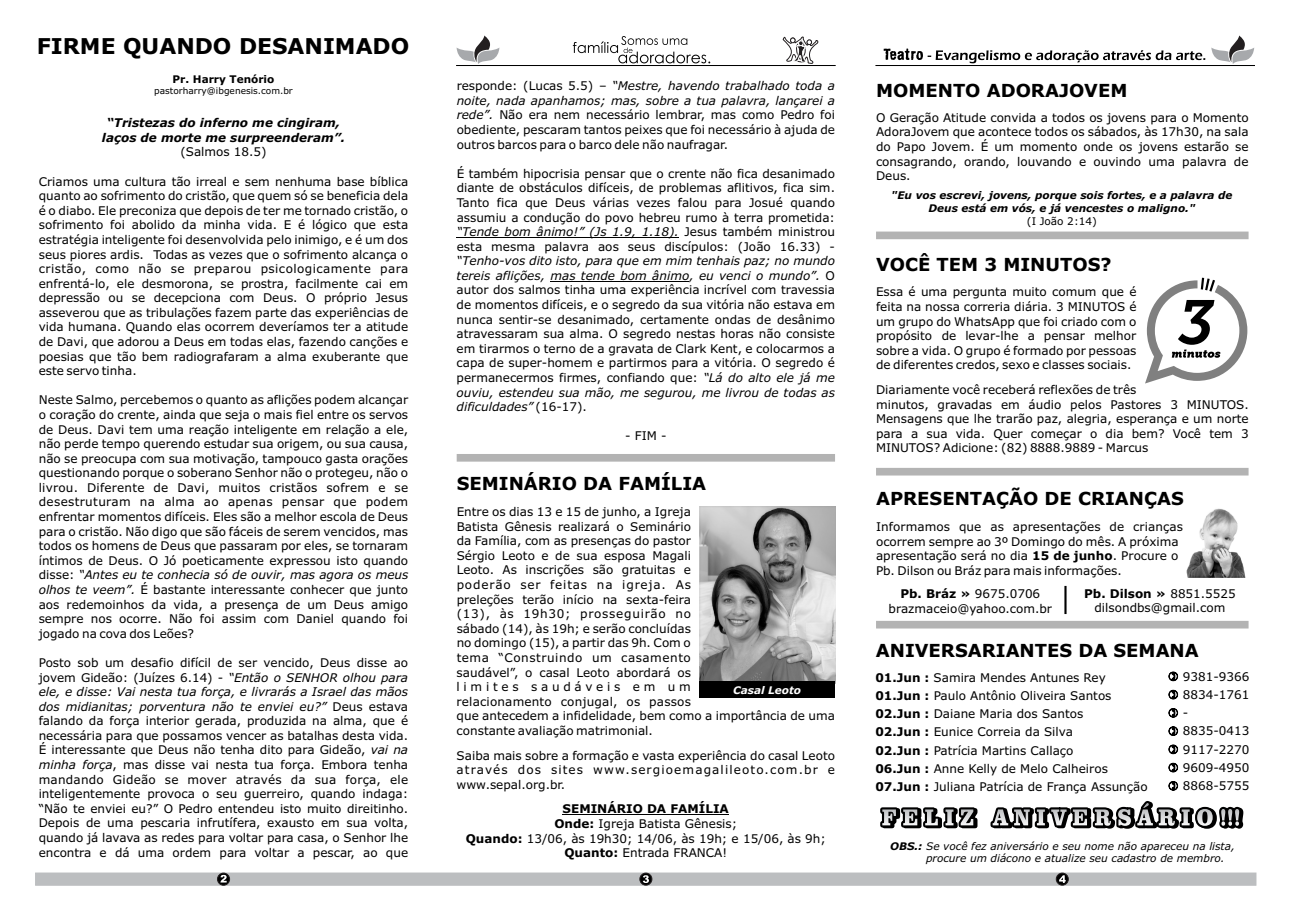
<style>
.page{position:relative;width:1290px;height:920px;background:#fff}
.page>*{position:absolute;margin:0;border:0;box-sizing:border-box;transform-origin:0 0}
.t1{font:700 21.9px "Verdana";color:#000}
.t2{font:700 18px "Verdana";color:#000}
.t3{font:12px/14.5px "Verdana";color:#000;text-align:justify}
.t4{font:italic 700 12px/14.5px "Verdana";color:#000;text-align:center}
.t5{font:italic 10.5px/12.8px "Verdana";color:#000}
.t6{font:italic 700 10.5px/12.8px "Verdana";color:#000;text-align:center}
.t7{font:700 10.5px "Verdana";color:#000}
.t8{font:10.5px "Verdana";color:#000}
.t9{font:italic 700 10.5px "Verdana";color:#fff}
.t10{font:9px "Verdana";color:#000}
.s1{font-style:italic}
.s2{font-weight:700}
</style>
<div class="page">
<hr style="left:876px;top:65px;width:378px;height:1px;background:#000">
<svg style="left:573px;top:36px;width:137px;height:27px"></svg>
<svg style="left:782px;top:36px;width:36px;height:28px"></svg>
<hr style="left:457px;top:65px;width:378px;height:1px;background:#000">
<svg style="left:883px;top:49px;width:322px;height:14px"></svg>
<div style="left:35px;top:873px;width:1221px;height:12px;background:#bcbec0"></div>
<svg style="left:457px;top:36px;width:42px;height:28px"></svg>
<svg style="left:1211px;top:36px;width:43px;height:28px"></svg>
<hr style="left:457px;top:237px;width:222px;height:1px;background:#000">
<hr style="left:550px;top:281px;width:139px;height:1px;background:#000">
<div style="left:876px;top:621px;width:372px;height:7px;background:#b3b3b3"></div>
<div style="left:457px;top:454px;width:378px;height:8px;background:#b3b3b3"></div>
<hr style="left:563px;top:814px;width:166px;height:1px;background:#000">
<img style="left:699px;top:506px;width:136px;height:175px">
<div style="left:699px;top:681px;width:136px;height:17px;background:#000"></div>
<img style="left:1186px;top:508px;width:60px;height:70px">
<div style="left:876px;top:232px;width:372px;height:7px;background:#b3b3b3"></div>
<div style="left:876px;top:468px;width:372px;height:7px;background:#b3b3b3"></div>
<hr style="left:1064px;top:586px;width:2px;height:28px;background:#000">
<svg style="left:1145px;top:278px;width:102px;height:106px"></svg>
<svg style="left:880px;top:801px;width:364px;height:28px"></svg>
<h1 class="t1" style="left:37px;top:37px;width:374px">FIRME QUANDO DESANIMADO</h1>
<p class="t7" style="left:173px;top:75px;width:103px">Pr. Harry Tenório</p>
<p class="t10" style="left:154px;top:87px;width:140px">pastorharry@ibgenesis.com.br</p>
<p class="t4" style="left:102px;top:117px;width:245px">“Tristezas do inferno me cingiram, laços de morte me surpreenderam”.</p>
<p class="t3" style="left:180px;top:146px;width:88px">(Salmos 18.5)</p>
<p class="t3" style="left:39px;top:175px;width:371px">Criamos uma cultura tão irreal e sem nenhuma base bíblica quanto ao sofrimento do cristão, que quem só se beneficia dela é o diabo. Ele preconiza que depois de ter me tornado cristão, o sofrimento foi abolido da minha vida. E é lógico que esta estratégia inteligente foi desenvolvida pelo inimigo, e é um dos seus piores ardis. Todas as vezes que o sofrimento alcança o cristão, como não se preparou psicologicamente para enfrentá-lo, ele desmorona, se prostra, facilmente cai em depressão ou se decepciona com Deus. O próprio Jesus asseverou que as tribulações fazem parte das experiências de vida humana. Quando elas ocorrem deveríamos ter a atitude de Davi, que adorou a Deus em todas elas, fazendo canções e poesias que tão bem radiografaram a alma exuberante que este servo tinha.</p>
<p class="t3" style="left:39px;top:394px;width:371px">Neste Salmo, percebemos o quanto as aflições podem alcançar o coração do crente, ainda que seja o mais fiel entre os servos de Deus. Davi tem uma reação inteligente em relação a ele, não perde tempo querendo estudar sua origem, ou sua causa, não se preocupa com sua motivação, tampouco gasta orações questionando porque o soberano Senhor não o protegeu, não o livrou. Diferente de Davi, muitos cristãos sofrem e se desestruturam na alma ao apenas pensar que podem enfrentar momentos difíceis. Eles são a melhor escola de Deus para o cristão. Não digo que são fáceis de serem vencidos, mas todos os homens de Deus que passaram por eles, se tornaram íntimos de Deus. O Jó poeticamente expressou isto quando disse: <span class="s1">“Antes eu te conhecia só de ouvir, mas agora os meus olhos te veem”.</span> É bastante interessante conhecer que junto aos redemoinhos da vida, a presença de um Deus amigo sempre nos ocorre. Não foi assim com Daniel quando foi jogado na cova dos Leões?</p>
<p class="t3" style="left:39px;top:656px;width:371px">Posto sob um desafio difícil de ser vencido, Deus disse ao jovem Gideão: (Juízes 6.14) - <span class="s1">“Então o SENHOR olhou para ele, e disse: Vai nesta tua força, e livrarás a Israel das mãos dos midianitas; porventura não te enviei eu?”</span> Deus estava falando da força interior gerada, produzida na alma, que é necessária para que possamos vencer as batalhas desta vida.<br>É interessante que Deus não tenha dito para Gideão, <span class="s1">vai na minha força</span>, mas disse vai nesta tua força. Embora tenha mandando Gideão se mover através da sua força, ele inteligentemente provoca o seu guerreiro, quando indaga: “Não te enviei eu?” O Pedro entendeu isto muito direitinho.<br>Depois de uma pescaria infrutífera, exausto em sua volta, quando já lavava as redes para voltar para casa, o Senhor lhe encontra e dá uma ordem para voltar a pescar, ao que</p>
<p class="t3" style="left:457px;top:80px;width:380px">responde: (Lucas 5.5) – <span class="s1">“Mestre, havendo trabalhado toda a noite, nada apanhamos; mas, sobre a tua palavra, lançarei a rede”.</span> Não era nem necessário lembrar, mas como Pedro foi obediente, pescaram tantos peixes que foi necessário à ajuda de outros barcos para o barco dele não naufragar.</p>
<p class="t3" style="left:457px;top:167px;width:380px">É também hipocrisia pensar que o crente não fica desanimado diante de obstáculos difíceis, de problemas aflitivos, fica sim.<br>Tanto fica que Deus várias vezes falou para Josué quando assumiu a condução do povo hebreu rumo à terra prometida: <span class="s1">“Tende bom ânimo!” (Js 1.9, 1.18).</span> Jesus também ministrou esta mesma palavra aos seus discípulos: (João 16.33) -</p>
<p class="t3" style="left:457px;top:255px;width:380px"><span class="s1">“Tenho-vos dito isto, para que em mim tenhais paz; no mundo tereis aflições, mas tende bom ânimo, eu venci o mundo”.</span> O autor dos salmos tinha uma experiência incrível com travessia de momentos difíceis, e o segredo da sua vitória não estava em nunca sentir-se desanimado, certamente ondas de desânimo atravessaram sua alma. O segredo nestas horas não consiste em tirarmos o terno de a gravata de Clark Kent, e colocarmos a capa de super-homem e partirmos para a vitória. O segredo é permanecermos firmes, confiando que: <span class="s1">“Lá do alto ele já me ouviu, estendeu sua mão, me segurou, me livrou de todas as dificuldades”</span> (16-17).</p>
<p class="t3" style="left:625px;top:430px;width:43px">- FIM -</p>
<h2 class="t2" style="left:457px;top:476px;width:251px">SEMINÁRIO DA FAMÍLIA</h2>
<p class="t3" style="left:457px;top:505px;width:380px;text-align:left">Entre os dias 13 e 15 de junho, a Igreja<br>Batista Gênesis realizará o Seminário<br>da Família, com as presenças do pastor<br>Sérgio Leoto e de sua esposa Magali<br>Leoto. As inscrições são gratuitas e<br>poderão ser feitas na igreja. As<br>preleções terão início na sexta-feira<br>(13), às 19h30; prosseguirão no<br>sábado (14), às 19h; e serão concluídas<br>no domingo (15), a partir das 9h. Com o<br>tema “Construindo um casamento<br>saudável”, o casal Leoto abordará os<br>limites saudáveis em um<br>relacionamento conjugal, os passos<br>que antecedem a infidelidade, bem como a importância de uma constante avaliação matrimonial.</p>
<p class="t3" style="left:457px;top:749px;width:380px">Saiba mais sobre a formação e vasta experiência do casal Leoto através dos sites www.sergioemagalileoto.com.br e www.sepal.org.br.</p>
<p class="t3" style="left:466px;top:803px;width:362px;text-align:center"><span class="s2">SEMINÁRIO DA FAMÍLIA<br>Onde:</span> Igreja Batista Gênesis;<br><span class="s2">Quando:</span> 13/06, às 19h30; 14/06, às 19h; e 15/06, às 9h;<br><span class="s2">Quanto:</span> Entrada FRANCA!</p>
<p class="t9" style="left:733px;top:685px;width:69px">Casal Leoto</p>
<h2 class="t2" style="left:876px;top:83px;width:253px">MOMENTO ADORAJOVEM</h2>
<p class="t3" style="left:876px;top:111px;width:374px">O Geração Atitude convida a todos os jovens para o Momento AdoraJovem que acontece todos os sábados, às 17h30, na sala do Papo Jovem. É um momento onde os jovens estarão se consagrando, orando, louvando e ouvindo uma palavra de Deus.</p>
<p class="t6" style="left:891px;top:190px;width:343px">"Eu vos escrevi, jovens, porque sois fortes, e a palavra de<br>Deus está em vós, e já vencestes o maligno."</p>
<p class="t8" style="left:1027px;top:217px;width:71px">(I João 2:14)</p>
<h2 class="t2" style="left:876px;top:257px;width:237px">VOCÊ TEM 3 MINUTOS?</h2>
<p class="t3" style="left:876px;top:286px;width:262px">Essa é uma pergunta muito comum que é feita na nossa correria diária. 3 MINUTOS é um grupo do WhatsApp que foi criado com o propósito de levar-lhe a pensar melhor sobre a vida. O grupo é formado por pessoas de diferentes credos, sexo e classes sociais.</p>
<p class="t3" style="left:876px;top:383px;width:374px;text-align:left">Diariamente você receberá reflexões de três<br>minutos, gravadas em áudio pelos Pastores 3 MINUTOS.<br>Mensagens que lhe trarão paz, alegria, esperança e um norte para a sua vida. Quer começar o dia bem? Você tem 3<br>MINUTOS? Adicione: (82) 8888.9889 - Marcus</p>
<h2 class="t2" style="left:876px;top:491px;width:309px">APRESENTAÇÃO DE CRIANÇAS</h2>
<p class="t3" style="left:876px;top:520px;width:308px;text-align:left">Informamos que as apresentações de crianças ocorrem sempre ao 3º Domingo do mês. A próxima apresentação será no dia <span class="s2">15 de junho</span>. Procure o Pb. Dilson ou Bráz para mais informações.</p>
<p class="t3" style="left:889px;top:588px;width:165px;text-align:center"><span class="s2">Pb. Bráz »</span> 9675.0706 brazmaceio@yahoo.com.br</p>
<p class="t3" style="left:1084px;top:587px;width:153px;text-align:center"><span class="s2">Pb. Dilson »</span> 8851.5525 dilsondbs@gmail.com</p>
<h2 class="t2" style="left:876px;top:643px;width:324px">ANIVERSARIANTES DA SEMANA</h2>
<p class="t3" style="left:875px;top:669px;width:274px;line-height:18.3px;text-align:left"><span class="s2">01.Jun :</span> Samira Mendes Antunes Rey <span class="s2">01.Jun :</span> Paulo Antônio Oliveira Santos <span class="s2">02.Jun :</span> Daiane Maria dos Santos<br><span class="s2">02.Jun :</span> Eunice Correia da Silva<br><span class="s2">02.Jun :</span> Patrícia Martins Callaço<br><span class="s2">06.Jun :</span> Anne Kelly de Melo Calheiros <span class="s2">07.Jun :</span> Juliana Patrícia de França Assunção</p>
<p class="t3" style="left:1183px;top:668px;width:68px;line-height:18.3px;text-align:left">9381-9366<br>8834-1761 -<br>8835-0413<br>9117-2270<br>9609-4950<br>8868-5755</p>
<p class="t5" style="left:926px;top:840px;width:310px;text-indent:-36px"><span class="s2">OBS.:</span> Se você fez aniversário e seu nome não apareceu na lista, procure um diácono e atualize seu cadastro de membro.</p>
</div>
